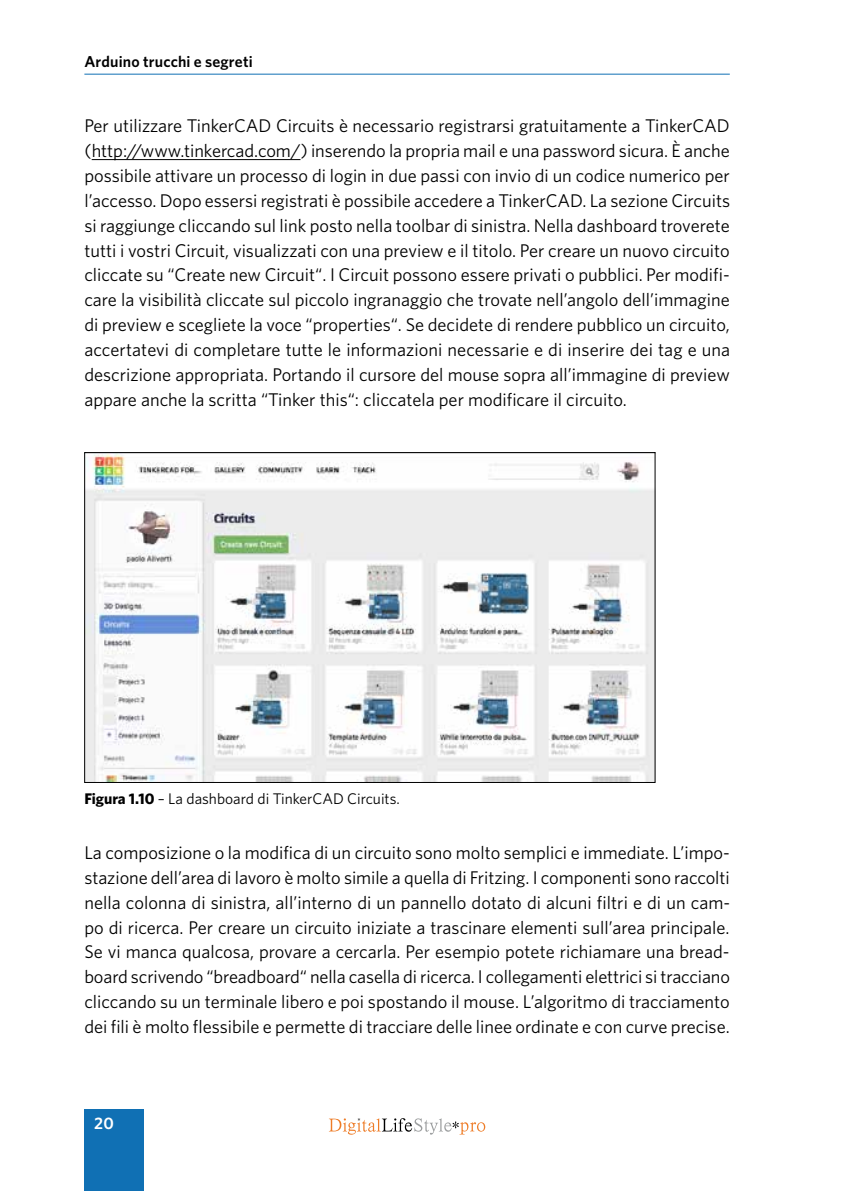
<style>
.page{position:relative;width:844px;height:1191px;background:#fff}
.page>*{position:absolute;margin:0;border:0;box-sizing:border-box;transform-origin:0 0}
.t1{font:18.38px/24.8px "Whitney";color:#000;text-align:justify}
.t2{font:600 16.62px "Whitney";color:#fff}
.t3{font:600 15.75px "Whitney";letter-spacing:.01em;color:#000}
.t4{font:15.4px "Whitney";color:#000}
.s1{font-weight:700}
</style>
<div class="page">
<div style="left:84px;top:1109px;width:60px;height:82px;background:#1070b4"></div>
<svg style="left:329px;top:1118px;width:156px;height:16px"></svg>
<hr style="left:84px;top:74px;width:645px;height:1px;background:#1070b4">
<hr style="left:92px;top:159px;width:208px;height:1px;background:#000">
<img style="left:86px;top:454px;width:567px;height:326px">
<p class="t3" style="left:84px;top:52px;width:170px">Arduino trucchi e segreti</p>
<p class="t1" style="left:84px;top:113px;width:647px">Per utilizzare TinkerCAD Circuits è necessario registrarsi gratuitamente a TinkerCAD (http://www.tinkercad.com/) inserendo la propria mail e una password sicura. È anche possibile attivare un processo di login in due passi con invio di un codice numerico per l’accesso. Dopo essersi registrati è possibile accedere a TinkerCAD. La sezione Circuits si raggiunge cliccando sul link posto nella toolbar di sinistra. Nella dashboard troverete tutti i vostri Circuit, visualizzati con una preview e il titolo. Per creare un nuovo circuito cliccate su “Create new Circuit“. I Circuit possono essere privati o pubblici. Per modifi&shy;care la visibilità cliccate sul piccolo ingranaggio che trovate nell’angolo dell’immagine di preview e scegliete la voce “properties“. Se decidete di rendere pubblico un circuito, accertatevi di completare tutte le informazioni necessarie e di inserire dei tag e una descrizione appropriata. Portando il cursore del mouse sopra all’immagine di preview appare anche la scritta “Tinker this“: cliccatela per modificare il circuito.</p>
<p class="t4" style="left:84px;top:790px;width:317px"><span class="s1">Figura 1.10</span> – La dashboard di TinkerCAD Circuits.</p>
<p class="t1" style="left:84px;top:839px;width:647px">La composizione o la modifica di un circuito sono molto semplici e immediate. L’impo&shy;stazione dell’area di lavoro è molto simile a quella di Fritzing. I componenti sono raccolti nella colonna di sinistra, all’interno di un pannello dotato di alcuni filtri e di un cam&shy;po di ricerca. Per creare un circuito iniziate a trascinare elementi sull’area principale.<br>Se vi manca qualcosa, provare a cercarla. Per esempio potete richiamare una bread&shy;board scrivendo “breadboard“ nella casella di ricerca. I collegamenti elettrici si tracciano cliccando su un terminale libero e poi spostando il mouse. L’algoritmo di tracciamento dei fili è molto flessibile e permette di tracciare delle linee ordinate e con curve precise.</p>
<p class="t2" style="left:94px;top:1113px;width:21px">20</p>
</div>
